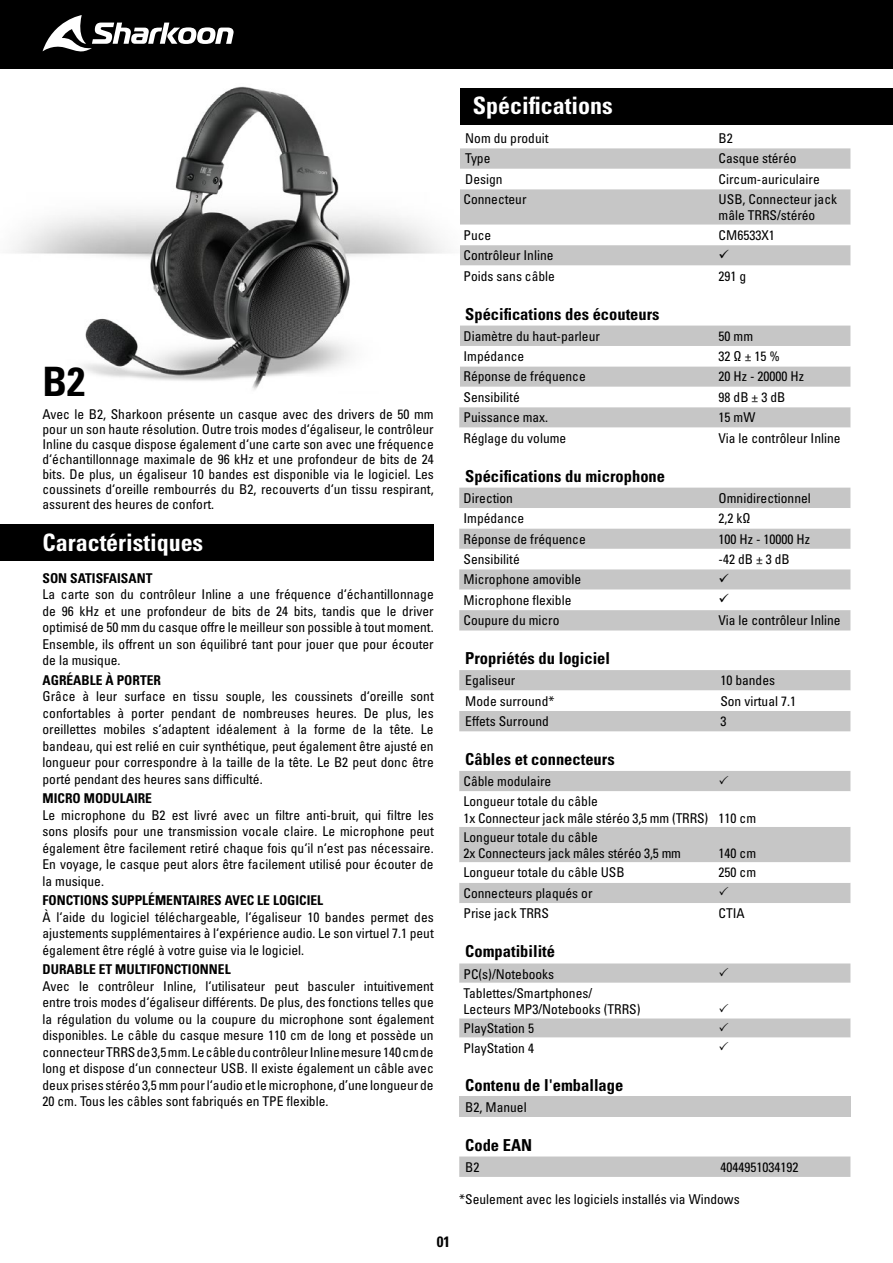
<style>
.page{position:relative;width:893px;height:1263px;background:#fff}
.page>*{position:absolute;margin:0;border:0;box-sizing:border-box;transform-origin:0 0}
.t1{font:40.5px "Univers LTCYR 67 Bold Cond";color:#000}
.t2{font:24px "Univers LTCYR 67 Bold Cond";color:#fff}
.t3{font:16.5px "Univers LTCYR 67 Bold Cond";color:#000}
.t4{font:15px "Univers LTCYR 67 Bold Cond";color:#000}
.Fließtext{font:condensed 13.5px/16.5px "Univers LTCYR 57";color:#000;text-align:justify}
.t5{font:13.5px "Univers LTCYR 67 Bold Cond";color:#000}
</style>
<div class="page">
<div style="left:0;top:0;width:893px;height:69px;background:#000"></div>
<svg style="left:43px;top:15px;width:191px;height:37px"></svg>
<div style="left:459px;top:88px;width:434px;height:37px;background:#000"></div>
<svg style="left:460px;top:148px;width:390px;height:21px;background:#c7c7c7"></svg>
<svg style="left:460px;top:258px;width:390px;height:8px;background:#cacaca"></svg>
<svg style="left:459px;top:326px;width:391px;height:102px"></svg>
<div style="left:459px;top:488px;width:391px;height:142px;background:#c6c6c6"></div>
<div style="left:459px;top:771px;width:391px;height:20px;background:#c6c6c6"></div>
<svg style="left:459px;top:827px;width:391px;height:76px;fill:#c6c6c6"></svg>
<div style="left:459px;top:1096px;width:391px;height:21px;background:#c6c6c6"></div>
<div style="left:459px;top:1156px;width:391px;height:21px;background:#c6c6c6"></div>
<img style="left:12px;top:86px;width:435px;height:304px">
<svg style="left:459px;top:670px;width:391px;height:61px"></svg>
<div style="left:0;top:524px;width:434px;height:37px;background:#000"></div>
<svg style="left:720px;top:775px;width:8px;height:9px"></svg>
<svg style="left:720px;top:887px;width:8px;height:9px"></svg>
<svg style="left:459px;top:963px;width:391px;height:75px"></svg>
<svg style="left:460px;top:189px;width:390px;height:69px"></svg>
<svg style="left:459px;top:508px;width:391px;height:102px"></svg>
<p class="t1" style="left:43px;top:357px;width:44px">B2</p>
<p class="Fließtext" style="left:43px;top:406px;width:393px;line-height:15px">Avec le B2, Sharkoon présente un casque avec des drivers de 50 mm pour un son haute résolution. Outre trois modes d‘égaliseur, le contrôleur Inline du casque dispose également d‘une carte son avec une fréquence d‘échantillonnage maximale de 96 kHz et une profondeur de bits de 24 bits. De plus, un égaliseur 10 bandes est disponible via le logiciel. Les coussinets d‘oreille rembourrés du B2, recouverts d‘un tissu respirant, assurent des heures de confort.</p>
<p class="t2" style="left:43px;top:528px;width:162px">Caractéristiques</p>
<p class="t5" style="left:43px;top:570px;width:111px">SON SATISFAISANT</p>
<p class="Fließtext" style="left:43px;top:586px;width:393px">La carte son du contrôleur Inline a une fréquence d‘échantillonnage de 96 kHz et une profondeur de bits de 24 bits, tandis que le driver optimisé de 50 mm du casque offre le meilleur son possible à tout moment.<br>Ensemble, ils offrent un son équilibré tant pour jouer que pour écouter de la musique.</p>
<p class="t5" style="left:43px;top:672px;width:120px">AGRÉABLE À PORTER</p>
<p class="Fließtext" style="left:43px;top:688px;width:393px">Grâce à leur surface en tissu souple, les coussinets d‘oreille sont confortables à porter pendant de nombreuses heures. De plus, les oreillettes mobiles s‘adaptent idéalement à la forme de la tête. Le bandeau, qui est relié en cuir synthétique, peut également être ajusté en longueur pour correspondre à la taille de la tête. Le B2 peut donc être porté pendant des heures sans difficulté.</p>
<p class="t5" style="left:43px;top:790px;width:111px">MICRO MODULAIRE</p>
<p class="Fließtext" style="left:43px;top:806px;width:393px">Le microphone du B2 est livré avec un filtre anti-bruit, qui filtre les sons plosifs pour une transmission vocale claire. Le microphone peut également être facilement retiré chaque fois qu‘il n‘est pas nécessaire.<br>En voyage, le casque peut alors être facilement utilisé pour écouter de la musique.</p>
<p class="t5" style="left:43px;top:892px;width:282px">FONCTIONS SUPPLÉMENTAIRES AVEC LE LOGICIEL</p>
<p class="Fließtext" style="left:43px;top:908px;width:393px">À l‘aide du logiciel téléchargeable, l‘égaliseur 10 bandes permet des ajustements supplémentaires à l‘expérience audio. Le son virtuel 7.1 peut également être réglé à votre guise via le logiciel.</p>
<p class="t5" style="left:43px;top:961px;width:190px">DURABLE ET MULTIFONCTIONNEL</p>
<p class="Fließtext" style="left:43px;top:977px;width:393px">Avec le contrôleur Inline, l‘utilisateur peut basculer intuitivement entre trois modes d‘égaliseur différents. De plus, des fonctions telles que la régulation du volume ou la coupure du microphone sont également disponibles. Le câble du casque mesure 110 cm de long et possède un connecteur TRRS de 3,5 mm. Le câble du contrôleur Inline mesure 140 cm de long et dispose d‘un connecteur USB. Il existe également un câble avec deux prises stéréo 3,5 mm pour l‘audio et le microphone, d’une longueur de 20 cm. Tous les câbles sont fabriqués en TPE flexible.</p>
<p class="t2" style="left:473px;top:91px;width:142px">Spécifications</p>
<p class="Fließtext" style="left:465px;top:130px;width:85px">Nom du produit</p>
<p class="Fließtext" style="left:719px;top:130px;width:16px">B2</p>
<p class="Fließtext" style="left:465px;top:150px;width:27px">Type</p>
<p class="Fließtext" style="left:719px;top:150px;width:79px">Casque stéréo</p>
<p class="Fließtext" style="left:465px;top:170px;width:39px">Design</p>
<p class="Fließtext" style="left:719px;top:170px;width:103px">Circum-auriculaire</p>
<p class="Fließtext" style="left:463px;top:191px;width:65px">Connecteur</p>
<p class="Fließtext" style="left:719px;top:191px;width:120px">USB, Connecteur jack mâle TRRS/stéréo</p>
<p class="Fließtext" style="left:463px;top:226px;width:29px">Puce</p>
<p class="Fließtext" style="left:719px;top:226px;width:58px">CM6533X1</p>
<p class="Fließtext" style="left:463px;top:247px;width:91px">Contrôleur Inline</p>
<p class="Fließtext" style="left:463px;top:267px;width:93px">Poids sans câble</p>
<p class="Fließtext" style="left:719px;top:267px;width:29px">291 g</p>
<p class="t3" style="left:465px;top:304px;width:196px">Spécifications des écouteurs</p>
<p class="Fließtext" style="left:463px;top:327px;width:138px">Diamètre du haut-parleur</p>
<p class="Fließtext" style="left:719px;top:327px;width:36px">50 mm</p>
<p class="Fließtext" style="left:463px;top:348px;width:62px">Impédance</p>
<p class="Fließtext" style="left:719px;top:348px;width:63px">32 Ω ± 15 %</p>
<p class="Fließtext" style="left:463px;top:368px;width:124px">Réponse de fréquence</p>
<p class="Fließtext" style="left:719px;top:368px;width:87px">20 Hz - 20000 Hz</p>
<p class="Fließtext" style="left:463px;top:388px;width:58px">Sensibilité</p>
<p class="Fließtext" style="left:719px;top:388px;width:68px">98 dB ± 3 dB</p>
<p class="Fließtext" style="left:463px;top:409px;width:86px">Puissance max.</p>
<p class="Fließtext" style="left:719px;top:409px;width:38px">15 mW</p>
<p class="Fließtext" style="left:463px;top:429px;width:104px">Réglage du volume</p>
<p class="Fließtext" style="left:719px;top:429px;width:123px">Via le contrôleur Inline</p>
<p class="t3" style="left:465px;top:466px;width:201px">Spécifications du microphone</p>
<p class="Fließtext" style="left:463px;top:489px;width:51px">Direction</p>
<p class="Fließtext" style="left:719px;top:489px;width:94px">Omnidirectionnel</p>
<p class="Fließtext" style="left:463px;top:510px;width:62px">Impédance</p>
<p class="Fließtext" style="left:719px;top:510px;width:34px">2,2 kΩ</p>
<p class="Fließtext" style="left:463px;top:530px;width:124px">Réponse de fréquence</p>
<p class="Fließtext" style="left:719px;top:530px;width:93px">100 Hz - 10000 Hz</p>
<p class="Fließtext" style="left:463px;top:550px;width:58px">Sensibilité</p>
<p class="Fließtext" style="left:719px;top:550px;width:73px">-42 dB ± 3 dB</p>
<p class="Fließtext" style="left:463px;top:571px;width:119px">Microphone amovible</p>
<p class="Fließtext" style="left:463px;top:591px;width:109px">Microphone flexible</p>
<p class="Fließtext" style="left:463px;top:612px;width:97px">Coupure du micro</p>
<p class="Fließtext" style="left:719px;top:612px;width:123px">Via le contrôleur Inline</p>
<p class="t3" style="left:465px;top:648px;width:146px">Propriétés du logiciel</p>
<p class="Fließtext" style="left:465px;top:672px;width:52px">Egaliseur</p>
<p class="Fließtext" style="left:720px;top:672px;width:56px">10 bandes</p>
<p class="Fließtext" style="left:465px;top:692px;width:91px">Mode surround*</p>
<p class="Fließtext" style="left:720px;top:692px;width:77px">Son virtual 7.1</p>
<p class="Fließtext" style="left:465px;top:712px;width:85px">Effets Surround</p>
<p class="Fließtext" style="left:720px;top:712px;width:7px">3</p>
<p class="t3" style="left:465px;top:749px;width:151px">Câbles et connecteurs</p>
<p class="Fließtext" style="left:463px;top:772px;width:89px">Câble modulaire</p>
<p class="Fließtext" style="left:463px;top:793px;width:246px">Longueur totale du câble<br>1x Connecteur jack mâle stéréo 3,5 mm (TRRS)</p>
<p class="Fließtext" style="left:463px;top:829px;width:219px">Longueur totale du câble<br>2x Connecteurs jack mâles stéréo 3,5 mm</p>
<p class="Fließtext" style="left:719px;top:809px;width:39px">110 cm</p>
<p class="Fließtext" style="left:719px;top:845px;width:39px">140 cm</p>
<p class="Fließtext" style="left:463px;top:864px;width:163px">Longueur totale du câble USB</p>
<p class="Fließtext" style="left:719px;top:864px;width:39px">250 cm</p>
<p class="Fließtext" style="left:463px;top:884px;width:130px">Connecteurs plaqués or</p>
<p class="Fließtext" style="left:463px;top:905px;width:87px">Prise jack TRRS</p>
<p class="Fließtext" style="left:719px;top:905px;width:28px">CTIA</p>
<p class="t3" style="left:465px;top:941px;width:91px">Compatibilité</p>
<p class="Fließtext" style="left:463px;top:965px;width:92px">PC(s)/Notebooks</p>
<p class="Fließtext" style="left:463px;top:984px;width:178px">Tablettes/Smartphones/<br>Lecteurs MP3/Notebooks (TRRS)</p>
<p class="Fließtext" style="left:463px;top:1020px;width:72px">PlayStation 5</p>
<p class="Fließtext" style="left:463px;top:1039px;width:72px">PlayStation 4</p>
<p class="t3" style="left:465px;top:1074px;width:160px">Contenu de l'emballage</p>
<p class="Fließtext" style="left:465px;top:1098px;width:63px">B2, Manuel</p>
<p class="t3" style="left:465px;top:1134px;width:68px">Code EAN</p>
<p class="Fließtext" style="left:465px;top:1158px;width:16px">B2</p>
<p class="Fließtext" style="left:720px;top:1158px;width:79px">4044951034192</p>
<p class="Fließtext" style="left:459px;top:1191px;width:282px">*Seulement avec les logiciels installés via Windows</p>
<p class="t4" style="left:437px;top:1232px;width:15px">01</p>
</div>
